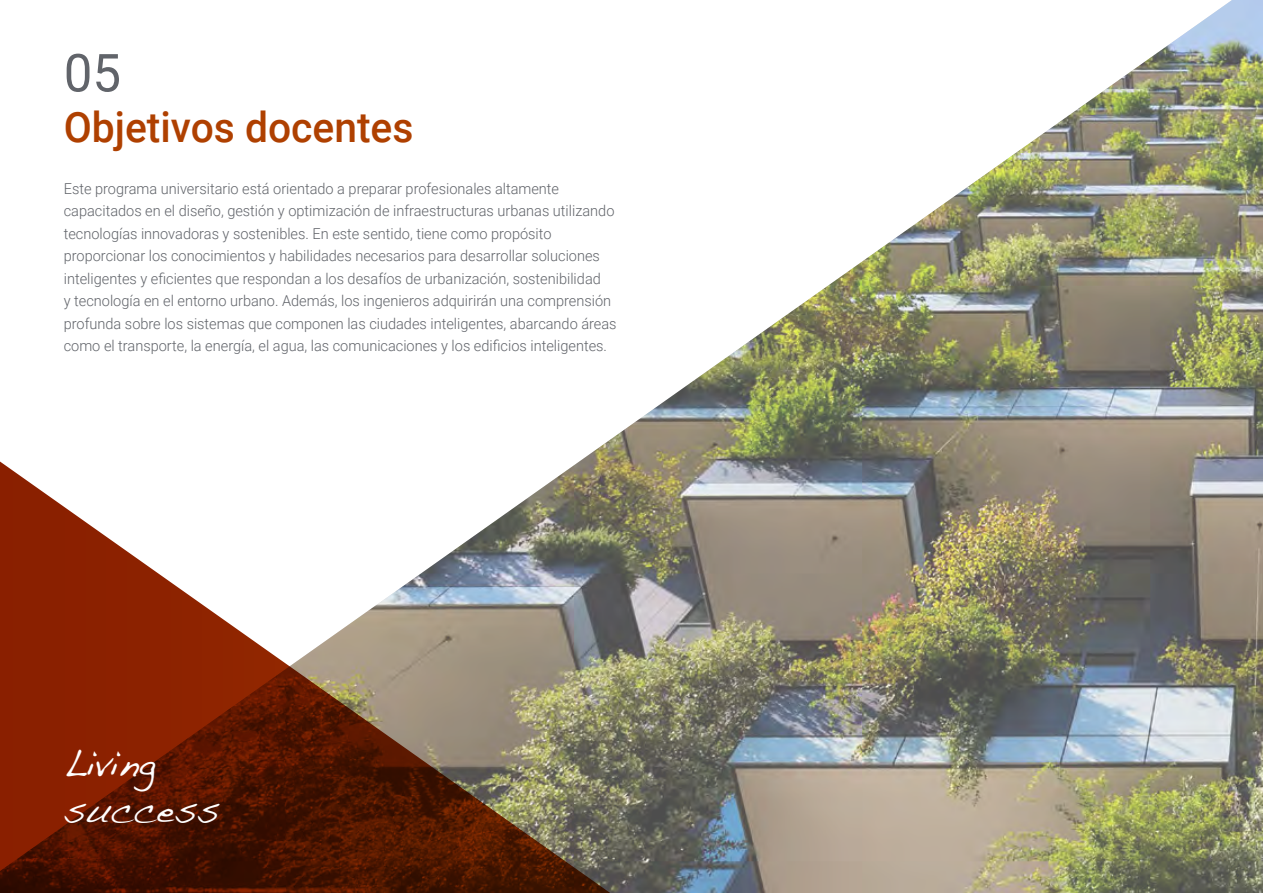
<style>
.page{position:relative;width:1263px;height:893px;background:#fff}
.page>*{position:absolute;margin:0;border:0;box-sizing:border-box;transform-origin:0 0}
.t1{font:52.5px "Roboto";color:#61646a}
.t2{font:500 42px "Roboto";color:#af4000}
.t3{font:37.5px/46px "Handwriting Dakota";color:#fff}
.t4{font:300 15px/22.5px "Roboto";color:#61646a}
</style>
<div class="page">
<img style="left:601px;top:0;width:662px;height:893px">
<svg style="left:0;top:446px;width:640px;height:447px"></svg>
<h1 class="t1" style="left:64px;top:36px;width:59px">05</h1>
<h2 class="t2" style="left:64px;top:98px;width:351px">Objetivos docentes</h2>
<p class="t4" style="left:64px;top:177px;width:554px">Este programa universitario está orientado a preparar profesionales altamente capacitados en el diseño, gestión y optimización de infraestructuras urbanas utilizando tecnologías innovadoras y sostenibles. En este sentido, tiene como propósito proporcionar los conocimientos y habilidades necesarios para desarrollar soluciones inteligentes y eficientes que respondan a los desafíos de urbanización, sostenibilidad<br>y tecnología en el entorno urbano. Además, los ingenieros adquirirán una comprensión profunda sobre los sistemas que componen las ciudades inteligentes, abarcando áreas como el transporte, la energía, el agua, las comunicaciones y los edificios inteligentes.</p>
<h3 class="t3" style="left:64px;top:740px;width:157px">Living success</h3>
</div>
